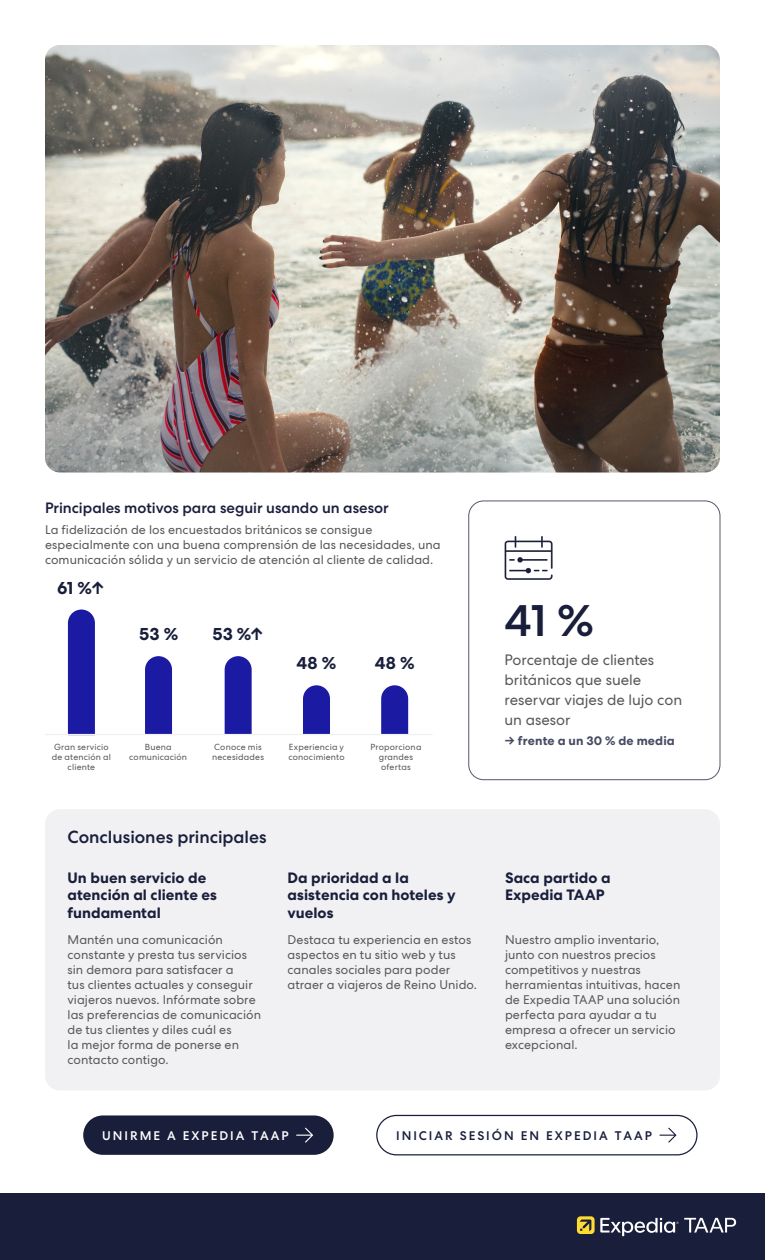
<style>
.page{position:relative;width:765px;height:1260px;background:#fff}
.page>*{position:absolute;margin:0;border:0;box-sizing:border-box;transform-origin:0 0}
.t1{font:500 45px "Centra No 2";color:#191e3b}
.t2{font:500 17.5px "Centra No 2";color:#191e3b}
.t3{font:700 17.5px "Centra No 2";letter-spacing:.01em;color:#191e3b}
.t4{font:700 15px/17.5px "Centra No 2";letter-spacing:.005em;color:#191e3b}
.P2_info_text{font:15px/20px "Centra No 2";letter-spacing:-.005em;color:#57585a}
.P1_Grey_H2{font:500 15px "Centra No 2";color:#191e3b}
.t5{font:12.5px/15px "Centra No 2";letter-spacing:.005em;color:#57585a}
.t6{font:500 12.5px "Centra No 2";letter-spacing:.16em;color:#191e3b}
.P2_versus{font:700 12.5px "Centra No 2";letter-spacing:.01em;color:#474b62}
.t7{font:500 12.5px "Centra No 2";letter-spacing:.16em;color:#fff}
.p2_Graph_callout{font:8.75px/10px "Centra No 2";letter-spacing:.02em;color:#57585a;text-align:center}
</style>
<div class="page">
<div style="left:0;top:1193px;width:765px;height:67px;background:#191e3b"></div>
<svg style="left:600px;top:1218px;width:136px;height:18px"></svg>
<svg style="left:577px;top:1216px;width:18px;height:18px"></svg>
<svg style="left:580px;top:1220px;width:11px;height:11px"></svg>
<div style="left:45px;top:809px;width:675px;height:281px;background:#f1f1f3;border-radius:15px"></div>
<div style="left:468px;top:501px;width:252px;height:279px;border:1px solid #191e3b;border-radius:15px"></div>
<img style="left:504px;top:535px;width:49px;height:45px">
<img style="left:45px;top:45px;width:675px;height:427px">
<div style="left:68px;top:610px;width:27px;height:124px;background:#1a1aa3"></div>
<div style="left:145px;top:656px;width:27px;height:78px;background:#1a1aa3"></div>
<svg style="left:225px;top:656px;width:27px;height:78px;background:#2525a7"></svg>
<svg style="left:303px;top:685px;width:27px;height:49px"></svg>
<svg style="left:381px;top:685px;width:27px;height:49px"></svg>
<hr style="left:45px;top:734px;width:388px;height:1px;background:#f1f1f3">
<div style="left:83px;top:1115px;width:251px;height:40px;background:#191e3b;border-radius:20px"></div>
<svg style="left:296px;top:1128px;width:17px;height:15px"></svg>
<svg style="left:659px;top:1128px;width:17px;height:15px"></svg>
<div style="left:376px;top:1115px;width:322px;height:40px;border:1px solid #191e3b;border-radius:20px"></div>
<p class="P1_Grey_H2" style="left:45px;top:499px;width:345px">Principales motivos para seguir usando un asesor</p>
<p class="t5" style="left:45px;top:522px;width:397px">La fidelización de los encuestados británicos se consigue especialmente con una buena comprensión de las necesidades, una comunicación sólida y un servicio de atención al cliente de calidad.</p>
<p class="t3" style="left:57px;top:577px;width:49px">61 %↑</p>
<p class="t3" style="left:139px;top:624px;width:41px">53 %</p>
<p class="t3" style="left:212px;top:624px;width:53px">53 %↑</p>
<p class="t3" style="left:297px;top:653px;width:41px">48%</p>
<p class="t3" style="left:375px;top:653px;width:41px">48%</p>
<p class="p2_Graph_callout" style="left:52px;top:742px;width:61px">Gran servicio de atención al cliente</p>
<p class="p2_Graph_callout" style="left:129px;top:742px;width:59px">Buena comunicación</p>
<p class="p2_Graph_callout" style="left:370px;top:742px;width:53px">Proporciona grandes ofertas</p>
<p class="p2_Graph_callout" style="left:212px;top:742px;width:54px;text-align:left">Conoce mis necesidades</p>
<p class="p2_Graph_callout" style="left:288px;top:742px;width:58px;text-align:left">Experiencia y conocimiento</p>
<p class="t2" style="left:68px;top:827px;width:201px">Conclusiones principales</p>
<p class="t4" style="left:68px;top:869px;width:151px">Un buen servicio de atención al cliente es fundamental</p>
<p class="t5" style="left:68px;top:932px;width:195px">Mantén una comunicación constante y presta tus servicios sin demora para satisfacer a<br>tus clientes actuales y conseguir viajeros nuevos. Infórmate sobre las preferencias de comunicación de tus clientes y diles cuál es<br>la mejor forma de ponerse en contacto contigo.</p>
<p class="t4" style="left:288px;top:869px;width:170px">Da prioridad a la asistencia con hoteles y vuelos</p>
<p class="t5" style="left:288px;top:932px;width:191px">Destaca tu experiencia en estos aspectos en tu sitio web y tus canales sociales para poder atraer a viajeros de Reino Unido.</p>
<p class="t1" style="left:504px;top:594px;width:91px">41 %</p>
<p class="P2_info_text" style="left:504px;top:649px;width:179px">Porcentaje de clientes británicos que suele reservar viajes de lujo con un asesor</p>
<p class="P2_versus" style="left:504px;top:733px;width:172px">→ frente a un 30 % de media</p>
<p class="t4" style="left:505px;top:869px;width:107px">Saca partido a<br>Expedia TAAP</p>
<p class="t5" style="left:505px;top:932px;width:177px">Nuestro amplio inventario, junto con nuestros precios competitivos y nuestras herramientas intuitivas, hacen de Expedia TAAP una solución perfecta para ayudar a tu empresa a ofrecer un servicio excepcional.</p>
<p class="t7" style="left:102px;top:1128px;width:188px">UNIRME A EXPEDIA TAAP</p>
<p class="t6" style="left:396px;top:1128px;width:257px">INICIAR SESIÓN EN EXPEDIA TAAP</p>
</div>
